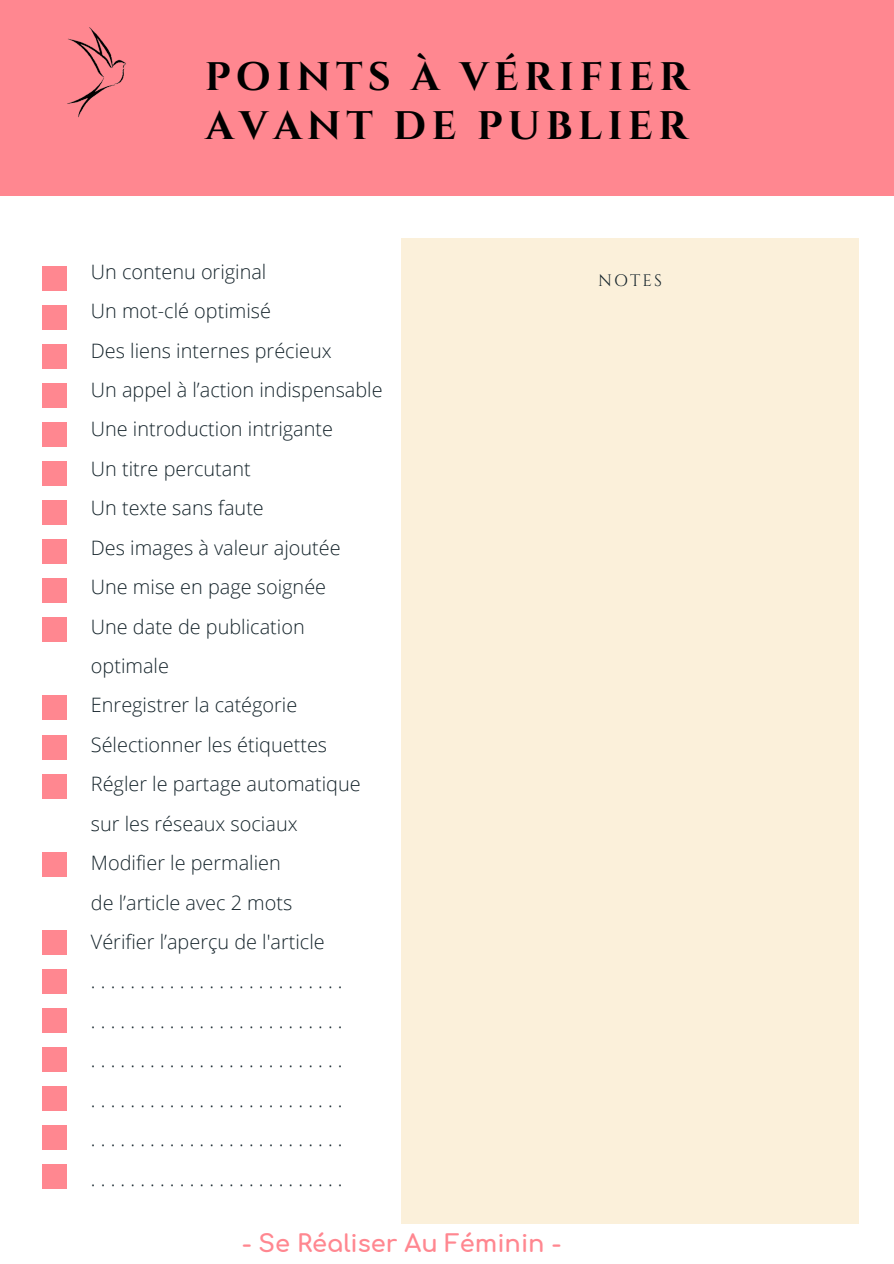
<style>
.page{position:relative;width:894px;height:1264px;background:#fff}
.page>*{position:absolute;margin:0;border:0;box-sizing:border-box;transform-origin:0 0}
.t1{font:700 39.75px/49.5px "Cinzel";letter-spacing:.13em;color:#000}
.t2{font:700 24px "Comfortaa";color:#ff8790}
.t3{font:300 19.8px/39.5px "Open Sans";color:#16252c}
.t4{font:16.5px "Cinzel";letter-spacing:.13em;color:#16252c}
</style>
<div class="page">
<div style="left:0;top:0;width:893px;height:196px;background:#ff8790"></div>
<div style="left:401px;top:239px;width:456px;height:985px;background:#fbf0da"></div>
<div style="left:42px;top:266px;width:24px;height:25px;background:#ff8790"></div>
<div style="left:42px;top:305px;width:24px;height:25px;background:#ff8790"></div>
<div style="left:42px;top:344px;width:24px;height:25px;background:#ff8790"></div>
<div style="left:42px;top:383px;width:24px;height:25px;background:#ff8790"></div>
<div style="left:42px;top:422px;width:24px;height:25px;background:#ff8790"></div>
<div style="left:42px;top:461px;width:24px;height:25px;background:#ff8790"></div>
<div style="left:42px;top:500px;width:24px;height:25px;background:#ff8790"></div>
<div style="left:42px;top:539px;width:24px;height:25px;background:#ff8790"></div>
<div style="left:42px;top:578px;width:24px;height:25px;background:#ff8790"></div>
<div style="left:42px;top:617px;width:24px;height:25px;background:#ff8790"></div>
<div style="left:42px;top:695px;width:24px;height:25px;background:#ff8790"></div>
<div style="left:42px;top:734px;width:24px;height:25px;background:#ff8790"></div>
<div style="left:42px;top:773px;width:24px;height:25px;background:#ff8790"></div>
<div style="left:42px;top:851px;width:24px;height:25px;background:#ff8790"></div>
<div style="left:42px;top:929px;width:24px;height:25px;background:#ff8790"></div>
<div style="left:42px;top:968px;width:24px;height:25px;background:#ff8790"></div>
<div style="left:42px;top:1007px;width:24px;height:25px;background:#ff8790"></div>
<div style="left:42px;top:1046px;width:24px;height:25px;background:#ff8790"></div>
<div style="left:42px;top:1085px;width:24px;height:25px;background:#ff8790"></div>
<div style="left:42px;top:1124px;width:24px;height:25px;background:#ff8790"></div>
<div style="left:42px;top:1163px;width:24px;height:25px;background:#ff8790"></div>
<img style="left:67px;top:27px;width:59px;height:91px">
<h1 class="t1" style="left:205px;top:53px;width:485px">POINTS À VÉRIFIER<br>AVANT DE PUBLIER</h1>
<p class="t3" style="left:91px;top:251px;width:293px">Un contenu original<br>Un mot-clé optimisé<br>Des liens internes précieux<br>Un appel à l’action indispensable<br>Une introduction intrigante<br>Un titre percutant<br>Un texte sans faute<br>Des images à valeur ajoutée<br>Une mise en page soignée<br>Une date de publication optimale<br>Enregistrer la catégorie<br>Sélectionner les étiquettes<br>Régler le partage automatique sur les réseaux sociaux<br>Modifier le permalien<br>de l’article avec 2 mots<br>Vérifier l’aperçu de l'article .......................... .......................... .......................... .......................... .......................... ..........................</p>
<p class="t4" style="left:598px;top:269px;width:66px">NOTES</p>
<p class="t2" style="left:242px;top:1231px;width:320px">- Se Réaliser Au Féminin -</p>
</div>
